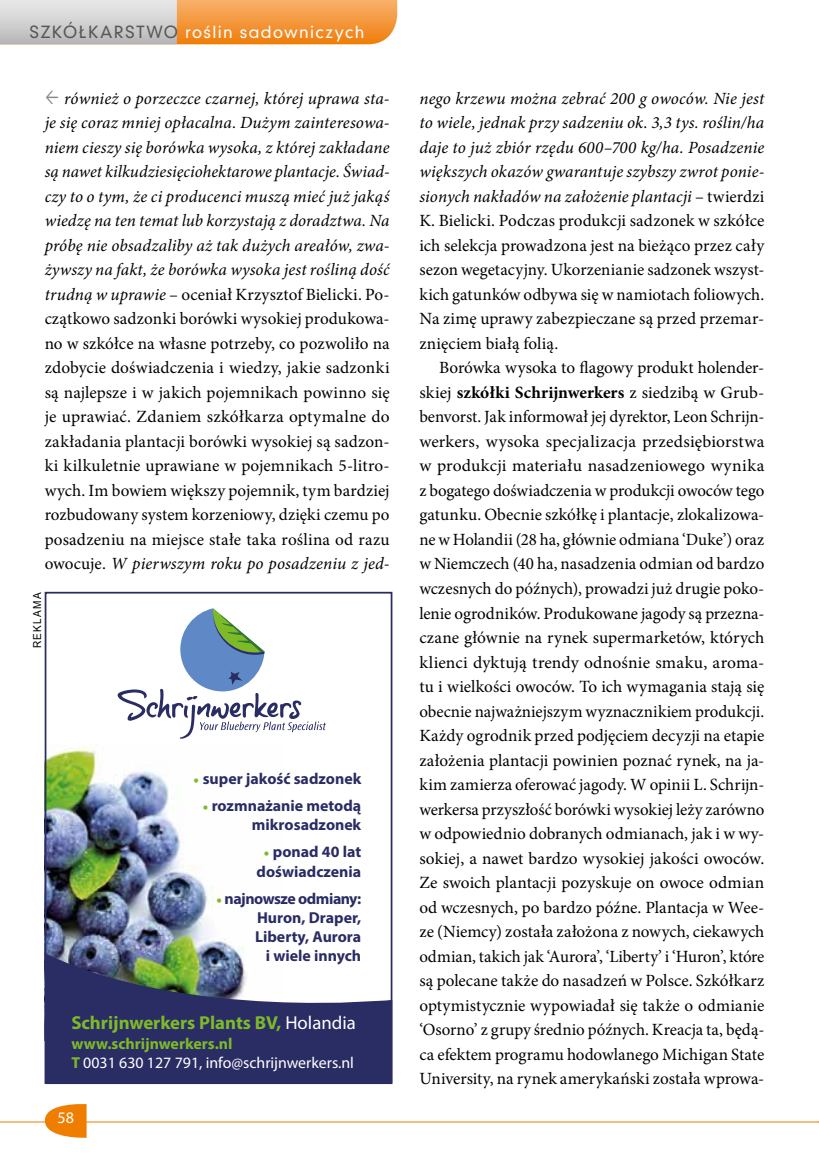
<style>
.page{position:relative;width:819px;height:1166px;background:#fff}
.page>*{position:absolute;margin:0;border:0;box-sizing:border-box;transform-origin:0 0}
.t1{font:700 18.72px "Myriad Pro";color:#7eba28}
.t2{font:17.15px/24.5px "Minion Pro";letter-spacing:.01em;color:#000;text-align:justify}
.t3{font:16.1px "Myriad Pro";color:#fff}
.t4{font:700 15.92px/19.1px "Myriad Pro";color:#2a2c64;text-align:right}
.t5{font:15.92px/19.1px "Myriad Pro";color:#fff}
.t6{font:15.75px "Geometr 706 Md PL";letter-spacing:.085em;color:#fff}
.t7{font:11.03px "Arial Narrow";letter-spacing:.11em;color:#000;scale:1.11 1}
.s1{color:#575756}
.s2{font-style:italic}
.s3{font-weight:700}
.s4{font-family:"Minion Pro";font-weight:400;color:#7eba28}
.s5{font-weight:400;color:#fff}
.s6{font-weight:700;color:#7eba28}
</style>
<div class="page">
<svg style="left:0;top:0;width:397px;height:44px;background:#e4b280"></svg>
<hr style="left:0;top:1121px;width:818px;height:1px;background:#ef7d00">
<svg style="left:45px;top:1104px;width:42px;height:34px"></svg>
<img style="left:48px;top:745px;width:196px;height:208px">
<svg style="left:118px;top:608px;width:208px;height:131px"></svg>
<svg style="left:48px;top:953px;width:341px;height:128px;fill:#2a2c64"></svg>
<div style="left:45px;top:592px;width:347px;height:492px;border:2px solid #2a2c64"></div>
<p class="t6" style="left:30px;top:21px;width:336px"><span class="s1">SZKÓŁKARSTWO</span> roślin sadowniczych</p>
<p class="t2" style="left:45px;top:86px;width:346px;text-indent:20px"><span class="s2">również o porzeczce czarnej, której uprawa sta&shy;je się coraz mniej opłacalna. Dużym zainteresowa&shy;niem cieszy się borówka wysoka, z której zakładane są nawet kilkudziesięciohektarowe plantacje. Świad&shy;czy to o tym, że ci producenci muszą mieć już jakąś wiedzę na ten temat lub korzystają z doradztwa. Na próbę nie obsadzaliby aż tak dużych areałów, zwa&shy;żywszy na fakt, że borówka wysoka jest rośliną dość trudną w uprawie</span> – oceniał Krzysztof Bielicki. Po&shy;czątkowo sadzonki borówki wysokiej produkowa&shy;no w szkółce na własne potrzeby, co pozwoliło na zdobycie doświadczenia i wiedzy, jakie sadzonki są najlepsze i w jakich pojemnikach powinno się je uprawiać. Zdaniem szkółkarza optymalne do zakładania plantacji borówki wysokiej są sadzon&shy;ki kilkuletnie uprawiane w pojemnikach 5-litro&shy;wych. Im bowiem większy pojemnik, tym bardziej rozbudowany system korzeniowy, dzięki czemu po posadzeniu na miejsce stałe taka roślina od razu owocuje. <span class="s2">W pierwszym roku po posadzeniu z jed-</span></p>
<p class="t2" style="left:419px;top:86px;width:346px"><span class="s2">nego krzewu można zebrać 200 g owoców. Nie jest to wiele, jednak przy sadzeniu ok. 3,3 tys. roślin/ha daje to już zbiór rzędu 600–700 kg/ha. Posadzenie większych okazów gwarantuje szybszy zwrot ponie&shy;sionych nakładów na założenie plantacji</span> – twierdzi K. Bielicki. Podczas produkcji sadzonek w szkółce ich selekcja prowadzona jest na bieżąco przez cały sezon wegetacyjny. Ukorzenianie sadzonek wszyst&shy;kich gatunków odbywa się w namiotach foliowych.<br>Na zimę uprawy zabezpieczane są przed przemar&shy;znięciem białą folią.</p>
<p class="t2" style="left:419px;top:356px;width:346px;text-indent:20px">Borówka wysoka to flagowy produkt holender&shy;skiej <span class="s3">szkółki Schrijnwerkers</span> z siedzibą w Grub&shy;benvorst. Jak informował jej dyrektor, Leon Schrijn&shy;werkers, wysoka specjalizacja przedsiębiorstwa w produkcji materiału nasadzeniowego wynika z bogatego doświadczenia w produkcji owoców tego gatunku. Obecnie szkółkę i plantacje, zlokalizowa&shy;ne w Holandii (28 ha, głównie odmiana ‘Duke’) oraz w Niemczech (40 ha, nasadzenia odmian od bardzo wczesnych do późnych), prowadzi już drugie poko&shy;lenie ogrodników. Produkowane jagody są przezna&shy;czane głównie na rynek supermarketów, których klienci dyktują trendy odnośnie smaku, aroma&shy;tu i wielkości owoców. To ich wymagania stają się obecnie najważniejszym wyznacznikiem produkcji.<br>Każdy ogrodnik przed podjęciem decyzji na etapie założenia plantacji powinien poznać rynek, na ja&shy;kim zamierza oferować jagody. W opinii L. Schrijn&shy;werkersa przyszłość borówki wysokiej leży zarówno w odpowiednio dobranych odmianach, jak i w wy&shy;sokiej, a nawet bardzo wysokiej jakości owoców.<br>Ze swoich plantacji pozyskuje on owoce odmian od wczesnych, po bardzo późne. Plantacja w Wee&shy;ze (Niemcy) została założona z nowych, ciekawych odmian, takich jak ‘Aurora’, ‘Liberty’ i ‘Huron’, które są polecane także do nasadzeń w Polsce. Szkółkarz optymistycznie wypowiadał się także o odmianie ‘Osorno’ z grupy średnio późnych. Kreacja ta, będą&shy;ca efektem programu hodowlanego Michigan State University, na rynek amerykański została wprowa-</p>
<p class="t7" style="left:29px;top:648px;width:52px;rotate:-90deg">REKLAMA</p>
<p class="t4" style="left:193px;top:768px;width:169px"><span class="s4">•</span> super jakość sadzonek</p>
<p class="t4" style="left:202px;top:796px;width:160px"><span class="s4">•</span> rozmnażanie metodą mikrosadzonek</p>
<p class="t4" style="left:256px;top:842px;width:106px;text-align:center"><span class="s4">•</span> ponad 40 lat doświadczenia</p>
<p class="t4" style="left:216px;top:888px;width:147px"><span class="s4">•</span> najnowsze odmiany:<br>Huron, Draper,<br>Liberty, Aurora<br>i wiele innych</p>
<p class="t1" style="left:71px;top:1011px;width:286px">Schrijnwerkers Plants BV, <span class="s5">Holandia</span></p>
<p class="t5" style="left:71px;top:1033px;width:284px"><span class="s6">www.schrijnwerkers.nl<br>T</span> 0031 630 127 791, info@schrijnwerkers.nl</p>
<p class="t3" style="left:58px;top:1108px;width:18px">58</p>
</div>
